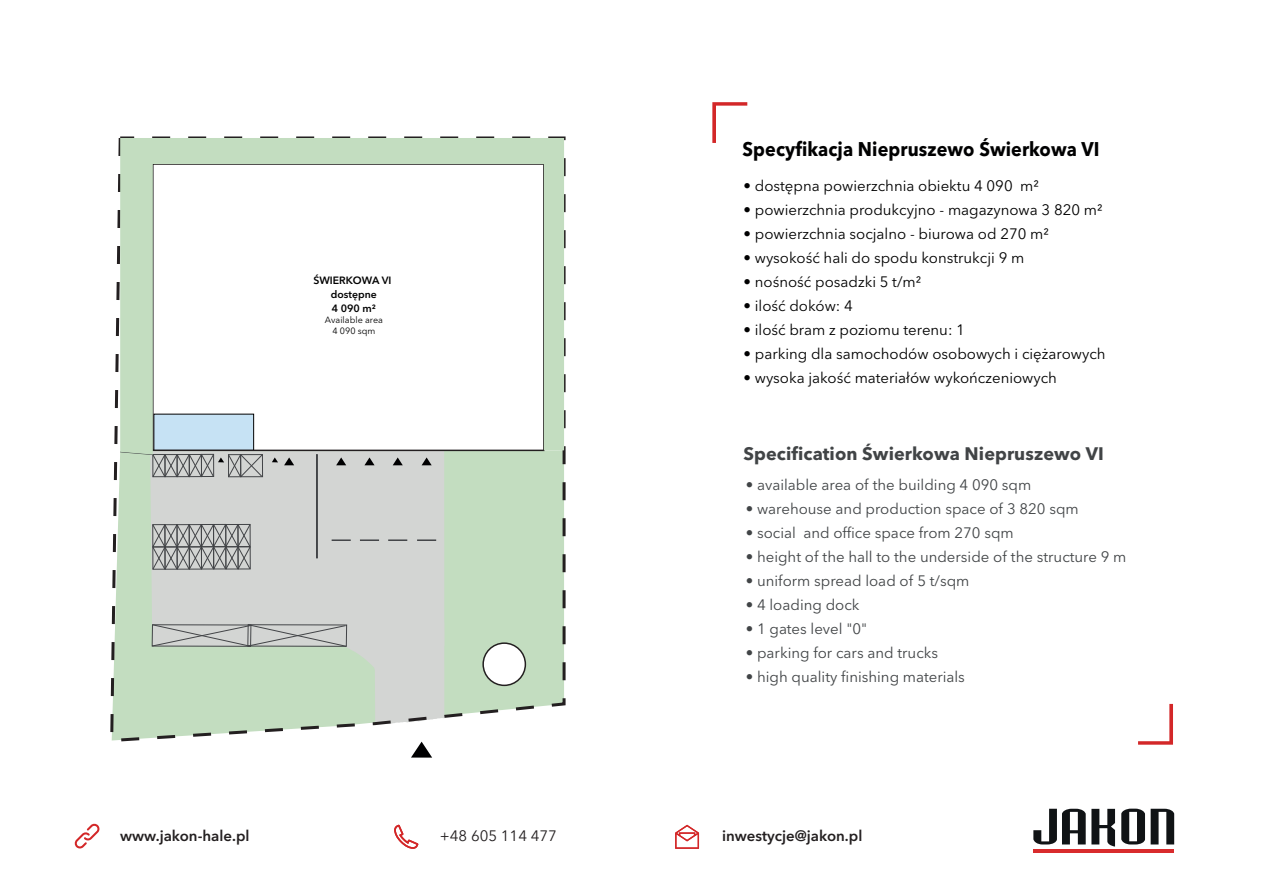
<style>
.page{position:relative;width:1263px;height:893px;background:#fff}
.page>*{position:absolute;margin:0;border:0;box-sizing:border-box;transform-origin:0 0}
.t1{font:700 19.65px "Avenir Next LT Pro";letter-spacing:.005em;color:#000001;scale:.91 1}
.t2{font:700 18px "Avenir Next LT Pro";letter-spacing:.005em;color:#414446}
.t3{font:15px "Avenir Next LT Pro";color:#000001}
.t4{font:15px "Avenir Next LT Pro";color:#414446}
.t5{font:600 15px "Avenir Next LT Pro";color:#231f20}
.t6{font:15px "Avenir Next LT Pro";color:#231f20}
.t7{font:600 10.5px/13.6px "Avenir Next LT Pro";letter-spacing:-.005em;color:#000001;text-align:center}
.t8{font:9px/10.8px "Avenir Next LT Pro";letter-spacing:-.005em;color:#000001;text-align:center}
</style>
<div class="page">
<svg style="left:712px;top:102px;width:35px;height:41px"></svg>
<svg style="left:1138px;top:704px;width:35px;height:41px"></svg>
<svg style="left:1033px;top:808px;width:141px;height:38px"></svg>
<hr style="left:1033px;top:849px;width:141px;height:3px;background:#d92b2d">
<svg style="left:74px;top:823px;width:26px;height:26px"></svg>
<svg style="left:394px;top:825px;width:24px;height:24px"></svg>
<svg style="left:675px;top:825px;width:24px;height:24px"></svg>
<svg style="left:411px;top:744px;width:21px;height:13px"></svg>
<svg style="left:110px;top:136px;width:456px;height:608px;background:#c9d5c8"></svg>
<svg style="left:120px;top:138px;width:444px;height:316px"></svg>
<div style="left:483px;top:643px;width:42px;height:42px;background:#fff;border-radius:50%"></div>
<div style="left:482px;top:642px;width:44px;height:44px;border:2px solid #231f20;border-radius:50%"></div>
<p class="t7" style="left:313px;top:274px;width:80px">ŚWIERKOWA VI dostępne<br>4 090 m²</p>
<p class="t8" style="left:325px;top:314px;width:59px">Available area<br>4 090 sqm</p>
<h1 class="t1" style="left:742px;top:137px;width:394px">Specyfikacja Niepruszewo Świerkowa VI</h1>
<p class="t3" style="left:743px;top:177px;width:297px">• dostępna powierzchnia obiektu 4 090 m²</p>
<p class="t3" style="left:743px;top:201px;width:361px">• powierzchnia produkcyjno - magazynowa 3 820 m²</p>
<p class="t3" style="left:743px;top:225px;width:307px">• powierzchnia socjalno - biurowa od 270 m²</p>
<p class="t3" style="left:743px;top:249px;width:282px">• wysokość hali do spodu konstrukcji 9 m</p>
<p class="t3" style="left:743px;top:273px;width:179px">• nośność posadzki 5 t/m²</p>
<p class="t3" style="left:743px;top:297px;width:111px">• ilość doków: 4</p>
<p class="t3" style="left:743px;top:321px;width:223px">• ilość bram z poziomu terenu: 1</p>
<p class="t3" style="left:743px;top:345px;width:364px">• parking dla samochodów osobowych i ciężarowych</p>
<p class="t3" style="left:743px;top:369px;width:315px">• wysoka jakość materiałów wykończeniowych</p>
<p class="t2" style="left:743px;top:443px;width:362px">Specification Świerkowa Niepruszewo VI</p>
<p class="t4" style="left:746px;top:475px;width:287px">• available area of the building 4 090 sqm</p>
<p class="t4" style="left:746px;top:499px;width:334px">• warehouse and production space of 3 820 sqm</p>
<p class="t4" style="left:746px;top:523px;width:269px">• social and office space from 270 sqm</p>
<p class="t4" style="left:746px;top:547px;width:382px">• height of the hall to the underside of the structure 9 m</p>
<p class="t4" style="left:746px;top:571px;width:225px">• uniform spread load of 5 t/sqm</p>
<p class="t4" style="left:746px;top:595px;width:115px">• 4 loading dock</p>
<p class="t4" style="left:746px;top:619px;width:123px">• 1 gates level "0"</p>
<p class="t4" style="left:746px;top:643px;width:194px">• parking for cars and trucks</p>
<p class="t4" style="left:746px;top:667px;width:221px">• high quality finishing materials</p>
<p class="t5" style="left:120px;top:826px;width:131px">www.jakon-hale.pl</p>
<p class="t6" style="left:440px;top:827px;width:118px">+48 605 114 477</p>
<p class="t5" style="left:722px;top:827px;width:142px">inwestycje@jakon.pl</p>
</div>
